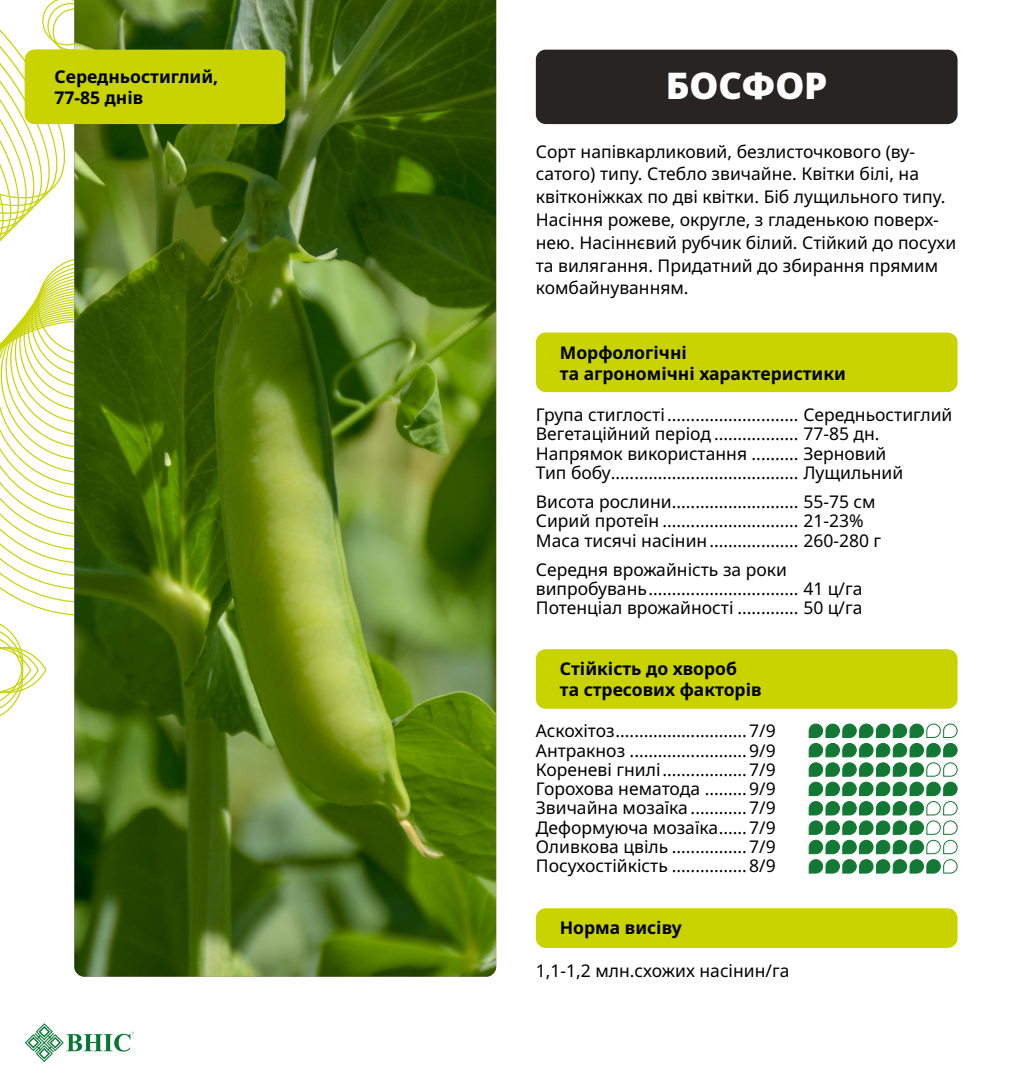
<style>
.page{position:relative;width:1032px;height:1087px;background:#fff}
.page>*{position:absolute;margin:0;border:0;box-sizing:border-box;transform-origin:0 0}
.t1{font:900 36.75px "Noto Sans";color:#fff}
.t2{font:17.5px/19.2px "Noto Sans";color:#000}
.t3{font:700 17.5px/21px "Noto Sans";color:#000}
</style>
<div class="page">
<svg style="left:0;top:623px;width:46px;height:93px"></svg>
<svg style="left:0;top:514px;width:74px;height:102px"></svg>
<svg style="left:0;top:0;width:74px;height:514px"></svg>
<div style="left:536px;top:908px;width:421px;height:39px;background:#c8d300;border-radius:10px"></div>
<div style="left:536px;top:649px;width:421px;height:59px;background:#c8d300;border-radius:10px"></div>
<div style="left:536px;top:332px;width:421px;height:60px;background:#c8d300;border-radius:10px"></div>
<div style="left:536px;top:50px;width:421px;height:74px;background:#272421;border-radius:10px"></div>
<svg style="left:808px;top:723px;width:150px;height:150px"></svg>
<svg style="left:25px;top:1023px;width:109px;height:39px"></svg>
<img style="left:74px;top:0;width:422px;height:976px">
<div style="left:25px;top:50px;width:260px;height:74px;background:#c8d300;border-radius:10px"></div>
<p class="t3" style="left:55px;top:66px;width:165px">Середньостиглий,<br>77-85 днів</p>
<h1 class="t1" style="left:666px;top:65px;width:163px">БОСФОР</h1>
<p class="t2" style="left:536px;top:140px;width:422px;line-height:22.8px">Сорт напівкарликовий, безлисточкового (ву&shy;сатого) типу. Стебло звичайне. Квітки білі, на квітконіжках по дві квітки. Біб лущильного типу.<br>Насіння рожеве, округле, з гладенькою поверх&shy;нею. Насіннєвий рубчик білий. Стійкий до посухи та вилягання. Придатний до збирання прямим комбайнуванням.</p>
<p class="t3" style="left:560px;top:342px;width:288px">Морфологічні<br>та агрономічні характеристики</p>
<p class="t2" style="left:536px;top:405px;width:418px">Група стиглості............................ Середньостиглий Вегетаційний період .................. 77-85 дн.<br>Напрямок використання .......... Зерновий<br>Тип бобу........................................ Лущильний</p>
<p class="t2" style="left:536px;top:492px;width:347px">Висота рослини........................... 55-75 см<br>Сирий протеїн ............................. 21-23%<br>Маса тисячі насінин................... 260-280 г</p>
<p class="t2" style="left:536px;top:560px;width:328px">Середня врожайність за роки випробувань................................ 41 ц/га<br>Потенціал врожайності ............. 50 ц/га</p>
<p class="t3" style="left:560px;top:658px;width:203px">Стійкість до хвороб<br>та стресових факторів</p>
<p class="t2" style="left:536px;top:721px;width:241px;text-align:justify">Аскохітоз............................7/9<br>Антракноз .........................9/9<br>Кореневі гнилі..................7/9<br>Горохова нематода .........9/9<br>Звичайна мозаїка ............7/9<br>Деформуюча мозаїка......7/9<br>Оливкова цвіль ................7/9<br>Посухостійкість ................8/9</p>
<p class="t3" style="left:560px;top:917px;width:124px">Норма висіву</p>
<p class="t2" style="left:536px;top:960px;width:255px">1,1-1,2 млн.схожих насінин/га</p>
</div>
